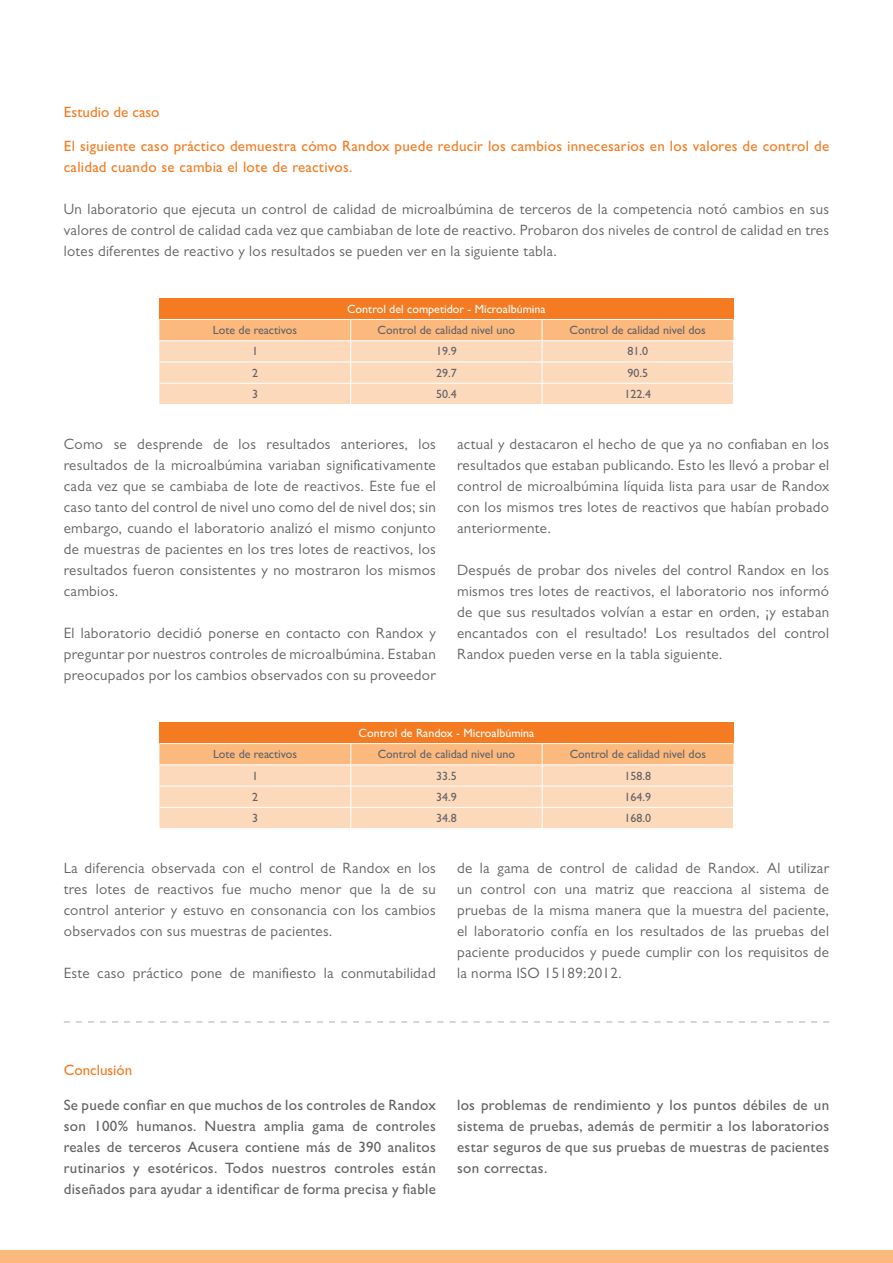
<style>
.page{position:relative;width:893px;height:1263px;background:#fff}
.page>*{position:absolute;margin:0;border:0;box-sizing:border-box;transform-origin:0 0}
.t1{font:15px/21px "Gill Sans MT Pro";letter-spacing:.02em;color:#636366;text-align:justify}
.t2{font:500 15px/21px "Gill Sans MT Pro";letter-spacing:.02em;color:#636366;text-align:justify}
.t3{font:500 15px/21px "Gill Sans MT Pro";letter-spacing:.02em;color:#f47b21}
.t4{font:500 15px "Gill Sans MT Pro";color:#f47b21}
.t5{font:500 12px "Gill Sans MT Pro";color:#636366}
.t6{font:500 12px "Gill Sans MT Pro";color:#fff}
</style>
<div class="page">
<div style="left:0;top:1250px;width:893px;height:13px;background:#fbb97d"></div>
<div style="left:159px;top:298px;width:574px;height:21px;background:#f47b21"></div>
<svg style="left:159px;top:319px;width:575px;height:85px"></svg>
<hr style="left:159px;top:319px;width:192px;height:1px;background:#fff">
<hr style="left:351px;top:319px;width:191px;height:1px;background:#fff">
<hr style="left:542px;top:319px;width:191px;height:1px;background:#fff">
<div style="left:159px;top:722px;width:574px;height:21px;background:#f47b21"></div>
<svg style="left:159px;top:743px;width:575px;height:86px"></svg>
<hr style="left:159px;top:743px;width:192px;height:1px;background:#fff">
<hr style="left:351px;top:743px;width:191px;height:1px;background:#fff">
<hr style="left:542px;top:743px;width:191px;height:1px;background:#fff">
<svg style="left:64px;top:1021px;width:765px;height:2px"></svg>
<p class="t4" style="left:64px;top:103px;width:97px">Estudio de caso</p>
<p class="t3" style="left:64px;top:136px;width:767px">El siguiente caso práctico demuestra cómo Randox puede reducir los cambios innecesarios en los valores de control de calidad cuando se cambia el lote de reactivos.</p>
<p class="t1" style="left:64px;top:199px;width:767px">Un laboratorio que ejecuta un control de calidad de microalbúmina de terceros de la competencia notó cambios en sus valores de control de calidad cada vez que cambiaban de lote de reactivo. Probaron dos niveles de control de calidad en tres lotes diferentes de reactivo y los resultados se pueden ver en la siguiente tabla.</p>
<p class="t6" style="left:347px;top:302px;width:200px">Control del competidor - Microalbúmina</p>
<p class="t5" style="left:213px;top:323px;width:86px">Lote de reactivos</p>
<p class="t5" style="left:378px;top:323px;width:139px">Control de calidad nivel uno</p>
<p class="t5" style="left:570px;top:323px;width:138px">Control de calidad nivel dos</p>
<p class="t5" style="left:252px;top:344px;width:7px">1</p>
<p class="t5" style="left:436px;top:344px;width:22px">19.9</p>
<p class="t5" style="left:627px;top:344px;width:22px">81.0</p>
<p class="t5" style="left:252px;top:366px;width:7px">2</p>
<p class="t5" style="left:436px;top:366px;width:22px">29.7</p>
<p class="t5" style="left:627px;top:366px;width:22px">90.5</p>
<p class="t5" style="left:252px;top:387px;width:7px">3</p>
<p class="t5" style="left:436px;top:387px;width:22px">50.4</p>
<p class="t5" style="left:624px;top:387px;width:28px">122.4</p>
<p class="t1" style="left:64px;top:433px;width:374px">Como se desprende de los resultados anteriores, los resultados de la microalbúmina variaban significativamente cada vez que se cambiaba de lote de reactivos. Este fue el caso tanto del control de nivel uno como del de nivel dos; sin embargo, cuando el laboratorio analizó el mismo conjunto de muestras de pacientes en los tres lotes de reactivos, los resultados fueron consistentes y no mostraron los mismos cambios.</p>
<p class="t1" style="left:64px;top:622px;width:374px">El laboratorio decidió ponerse en contacto con Randox y preguntar por nuestros controles de microalbúmina. Estaban preocupados por los cambios observados con su proveedor</p>
<p class="t1" style="left:457px;top:433px;width:374px">actual y destacaron el hecho de que ya no confiaban en los resultados que estaban publicando. Esto les llevó a probar el control de microalbúmina líquida lista para usar de Randox con los mismos tres lotes de reactivos que habían probado anteriormente.</p>
<p class="t1" style="left:457px;top:559px;width:374px">Después de probar dos niveles del control Randox en los mismos tres lotes de reactivos, el laboratorio nos informó de que sus resultados volvían a estar en orden, ¡y estaban encantados con el resultado! Los resultados del control Randox pueden verse en la tabla siguiente.</p>
<p class="t6" style="left:359px;top:726px;width:177px">Control de Randox - Microalbúmina</p>
<p class="t5" style="left:213px;top:747px;width:86px">Lote de reactivos</p>
<p class="t5" style="left:378px;top:747px;width:139px">Control de calidad nivel uno</p>
<p class="t5" style="left:570px;top:747px;width:138px">Control de calidad nivel dos</p>
<p class="t5" style="left:252px;top:768px;width:7px">1</p>
<p class="t5" style="left:436px;top:768px;width:22px">33.5</p>
<p class="t5" style="left:624px;top:768px;width:28px">158.8</p>
<p class="t5" style="left:252px;top:790px;width:7px">2</p>
<p class="t5" style="left:436px;top:790px;width:22px">34.9</p>
<p class="t5" style="left:624px;top:790px;width:28px">164.9</p>
<p class="t5" style="left:252px;top:811px;width:7px">3</p>
<p class="t5" style="left:436px;top:811px;width:22px">34.8</p>
<p class="t5" style="left:624px;top:811px;width:28px">168.0</p>
<p class="t1" style="left:64px;top:857px;width:374px">La diferencia observada con el control de Randox en los tres lotes de reactivos fue mucho menor que la de su control anterior y estuvo en consonancia con los cambios observados con sus muestras de pacientes.</p>
<p class="t1" style="left:64px;top:962px;width:374px">Este caso práctico pone de manifiesto la conmutabilidad</p>
<p class="t1" style="left:457px;top:857px;width:374px">de la gama de control de calidad de Randox. Al utilizar un control con una matriz que reacciona al sistema de pruebas de la misma manera que la muestra del paciente, el laboratorio confía en los resultados de las pruebas del paciente producidos y puede cumplir con los requisitos de la norma ISO 15189:2012.</p>
<p class="t4" style="left:64px;top:1061px;width:70px">Conclusión</p>
<p class="t2" style="left:64px;top:1094px;width:374px">Se puede confiar en que muchos de los controles de Randox son 100% humanos. Nuestra amplia gama de controles reales de terceros Acusera contiene más de 390 analitos rutinarios y esotéricos. Todos nuestros controles están diseñados para ayudar a identificar de forma precisa y fiable</p>
<p class="t2" style="left:457px;top:1094px;width:374px">los problemas de rendimiento y los puntos débiles de un sistema de pruebas, además de permitir a los laboratorios estar seguros de que sus pruebas de muestras de pacientes son correctas.</p>
</div>
